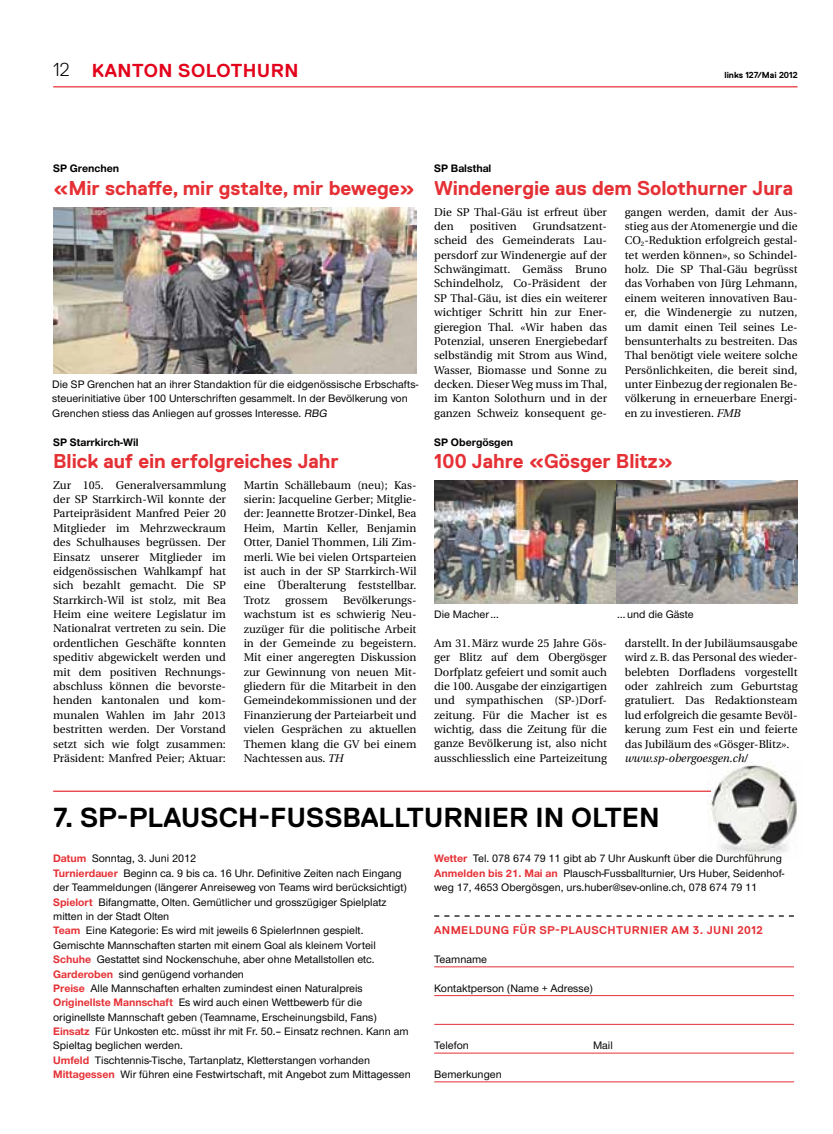
<style>
.page{position:relative;width:833px;height:1134px;background:#fff}
.page>*{position:absolute;margin:0;border:0;box-sizing:border-box;transform-origin:0 0}
.t1{font:700 27.5px "Replica";color:#000}
.t2{font:700 20px "Replica";letter-spacing:-.005em;color:#e53136}
.t3{font:700 18.75px "Replica";letter-spacing:.025em;color:#e2001a}
.t4{font:11.25px/14.4px "Utopia";color:#000;text-align:justify}
.t5{font:500 11.25px/14.4px "Nimbus San Nov";color:#000}
.t6{font:700 11.25px "Nimbus San Nov";color:#000}
.t7{font:700 11.25px "Replica";letter-spacing:.035em;color:#e53136}
.t8{font:italic 11.25px "Utopia";color:#000}
.t9{font:700 8.75px "Replica";color:#000}
.s1{font-weight:300;color:#000}
.s2{font-style:italic}
.s3{font-weight:700;color:#e53136}
</style>
<div class="page">
<hr style="left:53px;top:86px;width:744px;height:1px;background:#e53136">
<img style="left:707px;top:764px;width:90px;height:91px">
<img style="left:53px;top:207px;width:363px;height:167px">
<svg style="left:434px;top:915px;width:360px;height:2px"></svg>
<hr style="left:434px;top:967px;width:360px;height:1px;background:#e53136">
<hr style="left:434px;top:995px;width:360px;height:1px;background:#e53136">
<hr style="left:434px;top:1024px;width:360px;height:1px;background:#e53136">
<hr style="left:434px;top:1053px;width:360px;height:1px;background:#e53136">
<hr style="left:434px;top:1082px;width:360px;height:1px;background:#e53136">
<img style="left:434px;top:481px;width:181px;height:123px">
<img style="left:617px;top:481px;width:180px;height:123px">
<hr style="left:53px;top:791px;width:658px;height:1px;background:#e53136">
<h3 class="t3" style="left:53px;top:60px;width:247px"><span class="s1">12</span> Kanton solothu rn</h3>
<p class="t9" style="left:724px;top:70px;width:75px">links 127/Mai 2012</p>
<p class="t6" style="left:53px;top:162px;width:68px">SP Grenchen</p>
<h2 class="t2" style="left:53px;top:177px;width:363px">«Mir schaffe, mir gstalte, mir bewege»</h2>
<p class="t5" style="left:52px;top:377px;width:367px">Die SP Grenchen hat an ihrer Standaktion für die eidgenössische Erbschafts&shy;steuerinitiative über 100 Unterschriften gesammelt. In der Bevölkerung von<br>Grenchen stiess das Anliegen auf grosses Interesse. <span class="s2">RBG</span></p>
<p class="t6" style="left:53px;top:435px;width:87px">SP Starrkirch-Wil</p>
<h2 class="t2" style="left:53px;top:450px;width:287px">Blick auf ein erfolgreiches Jahr</h2>
<p class="t4" style="left:53px;top:478px;width:174px">Zur 105. Generalversammlung der SP Starrkirch-Wil konnte der Parteipräsident Manfred Peier 20<br>Mitglieder im Mehrzweckraum des Schulhauses begrüssen. Der Einsatz unserer Mitglieder im eidgenössischen Wahlkampf hat sich bezahlt gemacht. Die SP Starrkirch-Wil ist stolz, mit Bea Heim eine weitere Legislatur im Nationalrat vertreten zu sein. Die ordentlichen Geschäfte konnten speditiv abgewickelt werden und mit dem positiven Rechnungs&shy;abschluss können die bevorste&shy;henden kantonalen und kom&shy;munalen Wahlen im Jahr 2013 bestritten werden. Der Vorstand setzt sich wie folgt zusammen:<br>Präsident: Manfred Peier; Aktuar:</p>
<p class="t4" style="left:244px;top:478px;width:174px">Martin Schällebaum (neu); Kas&shy;sierin: Jacqueline Gerber; Mitglie&shy;der: Jeannette Brotzer-Dinkel, Bea Heim, Martin Keller, Benjamin Otter, Daniel Thommen, Lili Zim&shy;merli. Wie bei vielen Ortsparteien ist auch in der SP Starrkirch-Wil eine Überalterung feststellbar.<br>Trotz</p>
<p class="t4" style="left:244px;top:593px;width:174px;text-indent:99px">Bevölkerungs&shy;wachstum ist es schwierig Neu&shy;zuzüger für die politische Arbeit in der Gemeinde zu begeistern.<br>Mit einer angeregten Diskussion zur Gewinnung von neuen Mit&shy;gliedern für die Mitarbeit in den Gemeindekommissionen und der Finanzierung der Parteiarbeit und vielen Gesprächen zu aktuellen Themen klang die GV bei einem Nachtessen aus. <span class="s2">TH</span></p>
<p class="t4" style="left:285px;top:593px;width:44px">grossem</p>
<p class="t6" style="left:434px;top:162px;width:59px">SP Balsthal</p>
<h2 class="t2" style="left:434px;top:177px;width:360px">Windenergie aus dem Solothurner Jura</h2>
<p class="t4" style="left:434px;top:205px;width:174px">Die SP Thal-Gäu ist erfreut über den</p>
<p class="t4" style="left:625px;top:205px;width:174px">gangen werden, damit der Aus&shy;stieg aus der Atomenergie und die CO<sub>2</sub>-Reduktion erfolgreich gestal&shy;tet werden können», so Schindel&shy;holz. Die SP Thal-Gäu begrüsst das Vorhaben von Jürg Lehmann, einem weiteren innovativen Bau&shy;er, die Windenergie zu nutzen, um damit einen Teil seines Le&shy;bensunterhalts zu bestreiten. Das Thal benötigt viele weitere solche Persönlichkeiten, die bereit sind, unter Einbezug der regionalen Be&shy;völkerung in erneuerbare Energi&shy;en zu investieren. <span class="s2">FMB</span></p>
<p class="t4" style="left:434px;top:219px;width:174px;text-indent:99px">Grundsatzent&shy;scheid des Gemeinderats Lau&shy;persdorf zur Windenergie auf der Schwängimatt. Gemäss Bruno Schindelholz, Co-Präsident der SP Thal-Gäu, ist dies ein weiterer wichtiger Schritt hin zur Ener&shy;gieregion Thal. «Wir haben das Potenzial, unseren Energiebedarf selbständig mit Strom aus Wind, Wasser, Biomasse und Sonne zu decken. Dieser Weg muss im Thal, im Kanton Solothurn und in der ganzen Schweiz konsequent ge-</p>
<p class="t4" style="left:470px;top:219px;width:49px">positiven</p>
<p class="t6" style="left:434px;top:435px;width:80px">SP Obergösgen</p>
<h2 class="t2" style="left:434px;top:450px;width:240px">100 Jahre «Gösger Blitz»</h2>
<p class="t5" style="left:434px;top:607px;width:66px">Die Macher…</p>
<p class="t5" style="left:617px;top:607px;width:78px">…und die Gäste</p>
<p class="t4" style="left:434px;top:636px;width:174px">Am 31.März wurde 25 Jahre Gös&shy;ger Blitz auf dem Obergösger Dorfplatz gefeiert und somit auch die 100. Ausgabe der einzigartigen und sympathischen (SP-)Dorf&shy;zeitung. Für die Macher ist es wichtig, dass die Zeitung für die ganze Bevölkerung ist, also nicht ausschliesslich eine Parteizeitung</p>
<p class="t4" style="left:625px;top:636px;width:174px">darstellt. In der Jubiläumsausgabe wird z.B. das Personal des wieder&shy;belebten Dorfladens vorgestellt oder zahlreich zum Geburtstag gratuliert. Das Redaktionsteam lud erfolgreich die gesamte Bevöl&shy;kerung zum Fest ein und feierte das Jubiläum des «Gösger-Blitz».</p>
<p class="t8" style="left:625px;top:752px;width:124px">www.sp-obergoesgen.ch/</p>
<h1 class="t1" style="left:53px;top:802px;width:236px">7. SP-Plausch-Fussb</h1>
<h1 class="t1" style="left:361px;top:802px;width:300px">alltu rnier in Olten</h1>
<p class="t5" style="left:53px;top:851px;width:359px"><span class="s3">Datum</span> Sonntag, 3. Juni 2012<br><span class="s3">Turnierdauer</span> Beginn ca. 9 bis ca. 16 Uhr. Definitive Zeiten nach Eingang der Teammeldungen (längerer Anreiseweg von Teams wird berücksichtigt)<br><span class="s3">Spielort</span> Bifangmatte, Olten. Gemütlicher und grosszügiger Spielplatz mitten in der Stadt Olten<br><span class="s3">Team</span> Eine Kategorie: Es wird mit jeweils 6 SpielerInnen gespielt.<br>Gemischte Mannschaften starten mit einem Goal als kleinem Vorteil <span class="s3">Schuhe</span> Gestattet sind Nockenschuhe, aber ohne Metallstollen etc.<br><span class="s3">Garderoben</span> sind genügend vorhanden<br><span class="s3">Preise</span> Alle Mannschaften erhalten zumindest einen Naturalpreis <span class="s3">Originellste Mannschaft</span> Es wird auch einen Wettbewerb für die originellste Mannschaft geben (Teamname, Erscheinungsbild, Fans)<br><span class="s3">Einsatz</span> Für Unkosten etc. müsst ihr mit Fr. 50.– Einsatz rechnen. Kann am Spieltag beglichen werden.<br><span class="s3">Umfeld</span> Tischtennis-Tische, Tartanplatz, Kletterstangen vorhanden <span class="s3">Mittagessen</span> Wir führen eine Festwirtschaft, mit Angebot zum Mittagessen</p>
<p class="t5" style="left:434px;top:851px;width:352px"><span class="s3">Wetter</span> Tel. 078 674 79 11 gibt ab 7 Uhr Auskunft über die Durchführung<br><span class="s3">Anmelden bis 21. Mai an</span> Plausch-Fussballturnier, Urs Huber, Seidenhof&shy;weg 17, 4653 Obergösgen, urs.huber@sev-online.ch, 078 674 79 11</p>
<p class="t7" style="left:434px;top:924px;width:330px">Anm eldu ng für SP-Plauschtu rnier am 3. Ju ni 2012</p>
<p class="t5" style="left:434px;top:952px;width:54px">Teamname</p>
<p class="t5" style="left:434px;top:981px;width:160px">Kontaktperson (Name + Adresse)</p>
<p class="t5" style="left:434px;top:1038px;width:36px">Telefon</p>
<p class="t5" style="left:593px;top:1038px;width:21px">Mail</p>
<p class="t5" style="left:434px;top:1067px;width:69px">Bemerkungen</p>
</div>
